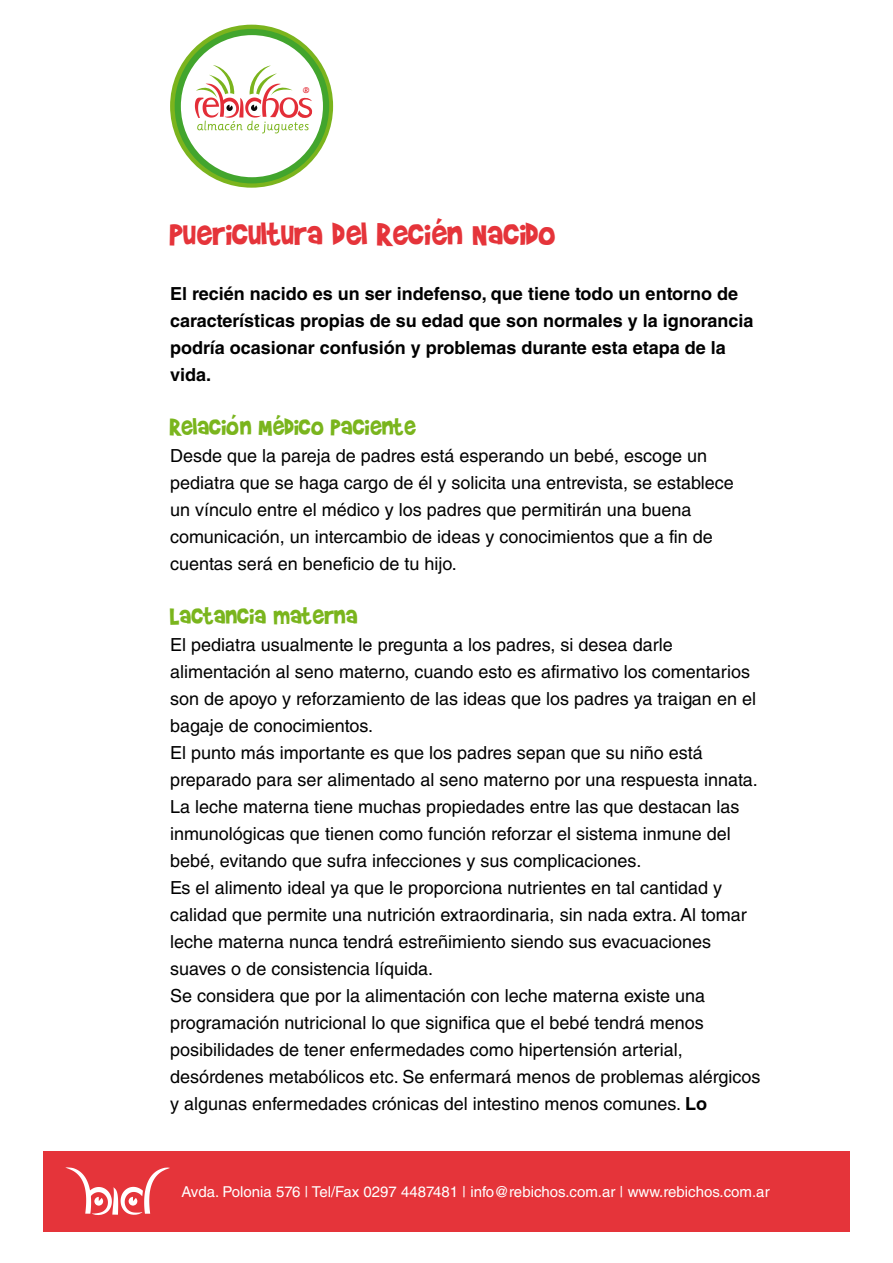
<style>
.page{position:relative;width:893px;height:1263px;background:#fff}
.page>*{position:absolute;margin:0;border:0;box-sizing:border-box;transform-origin:0 0}
.t1{font:36px "Brady Bunch Remastered";color:#e5343a}
.t2{font:27px "Brady Bunch Remastered";color:#7ab51d}
.t3{font:18px/27px "Helvetica LT Std";color:#000}
.t4{font:700 18px/27px "Helvetica LT Std";color:#000}
.t5{font:15px "Helvetica LT Std";color:#fff}
.t6{font:10.5px "Gosmick Sans";color:#e32e38}
.s1{font-weight:700}
</style>
<div class="page">
<svg style="left:170px;top:25px;width:163px;height:163px;background:#7cb526"></svg>
<div style="left:175px;top:29px;width:154px;height:154px;background:#42a52d;border-radius:50%"></div>
<div style="left:181px;top:35px;width:142px;height:142px;background:#fff;border-radius:50%"></div>
<svg style="left:194px;top:65px;width:119px;height:68px"></svg>
<div style="left:43px;top:1151px;width:807px;height:80px;background:#e5343a"></div>
<svg style="left:65px;top:1167px;width:105px;height:48px"></svg>
<p class="t6" style="left:303px;top:84px;width:8px">®</p>
<h1 class="t1" style="left:170px;top:215px;width:386px">Puericultura del Recién Nacido</h1>
<p class="t4" style="left:170px;top:280px;width:585px">El recién nacido es un ser indefenso, que tiene todo un entorno de características propias de su edad que son normales y la ignorancia podría ocasionar confusión y problemas durante esta etapa de la vida.</p>
<h2 class="t2" style="left:170px;top:413px;width:247px">Relación Médico Paciente</h2>
<p class="t3" style="left:170px;top:442px;width:565px">Desde que la pareja de padres está esperando un bebé, escoge un pediatra que se haga cargo de él y solicita una entrevista, se establece un vínculo entre el médico y los padres que permitirán una buena comunicación, un intercambio de ideas y conocimientos que a fin de cuentas será en beneficio de tu hijo.</p>
<h2 class="t2" style="left:170px;top:602px;width:189px">Lactancia materna</h2>
<p class="t3" style="left:170px;top:631px;width:592px">El pediatra usualmente le pregunta a los padres, si desea darle alimentación al seno materno, cuando esto es afirmativo los comentarios son de apoyo y reforzamiento de las ideas que los padres ya traigan en el bagaje de conocimientos.<br>El punto más importante es que los padres sepan que su niño está preparado para ser alimentado al seno materno por una respuesta innata.<br>La leche materna tiene muchas propiedades entre las que destacan las inmunológicas que tienen como función reforzar el sistema inmune del bebé, evitando que sufra infecciones y sus complicaciones.<br>Es el alimento ideal ya que le proporciona nutrientes en tal cantidad y calidad que permite una nutrición extraordinaria, sin nada extra. Al tomar leche materna nunca tendrá estreñimiento siendo sus evacuaciones suaves o de consistencia líquida.<br>Se considera que por la alimentación con leche materna existe una programación nutricional lo que significa que el bebé tendrá menos posibilidades de tener enfermedades como hipertensión arterial, desórdenes metabólicos etc. Se enfermará menos de problemas alérgicos y algunas enfermedades crónicas del intestino menos comunes. <span class="s1">Lo</span></p>
<p class="t5" style="left:182px;top:1183px;width:590px">Avda. Polonia 576 | Tel/Fax 0297 4487481 | info@rebichos.com.ar | www.rebichos.com.ar</p>
</div>
